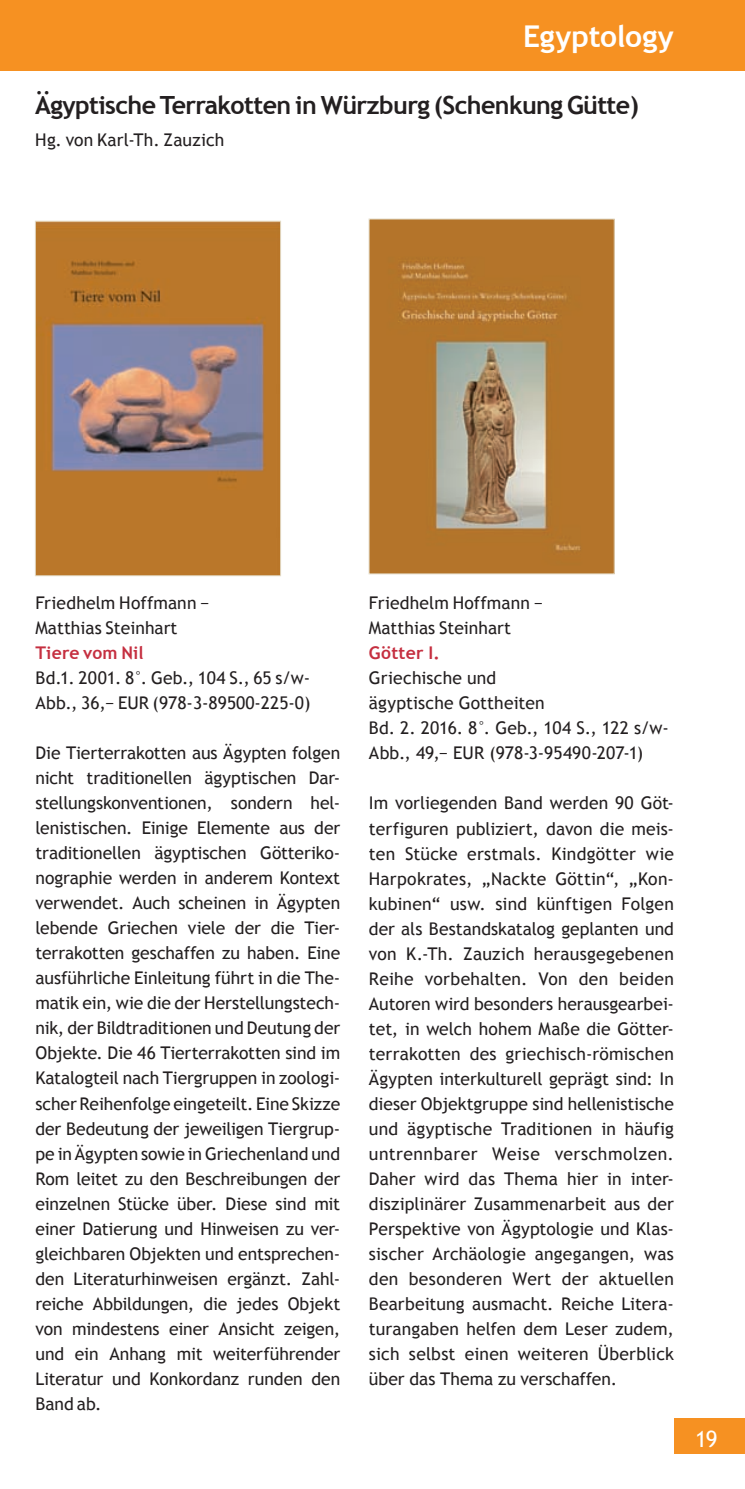
<style>
.page{position:relative;width:745px;height:1489px;background:#fff}
.page>*{position:absolute;margin:0;border:0;box-sizing:border-box;transform-origin:0 0}
.t1{font:700 30px "Trebuchet MS";letter-spacing:-.01em;color:#fff}
.t2{font:700 25px "Trebuchet MS";letter-spacing:-.025em;color:#231f20}
.t3{font:22.5px "Trebuchet MS";color:#fff}
.t4{font:17.5px/25px "Trebuchet MS";color:#231f20}
.t5{font:700 17.5px "Trebuchet MS";letter-spacing:.01em;color:#c52f40}
</style>
<div class="page">
<div style="left:673px;top:1417px;width:71px;height:36px;background:#f69122"></div>
<div style="left:0;top:0;width:744px;height:71px;background:#f69122"></div>
<img style="left:37px;top:223px;width:241px;height:351px">
<div style="left:35px;top:221px;width:245px;height:355px;border:1px solid #e3dac5"></div>
<img style="left:371px;top:221px;width:241px;height:351px">
<h1 class="t1" style="left:523px;top:17px;width:152px">Egyptology</h1>
<h2 class="t2" style="left:35px;top:90px;width:604px">Ägyptische Terrakotten in Würzburg (Schenkung Gütte)</h2>
<p class="t4" style="left:35px;top:128px;width:190px">Hg. von Karl-Th. Zauzich</p>
<p class="t4" style="left:35px;top:590px;width:175px">Friedhelm Hoffmann −<br>Matthias Steinhart</p>
<p class="t5" style="left:35px;top:642px;width:110px">Tiere vom Nil</p>
<p class="t4" style="left:35px;top:665px;width:276px">Bd.1. 2001. 8°. Geb., 104 S., 65 s/w-<br>Abb., 36,− EUR (978-3-89500-225-0)</p>
<p class="t4" style="left:35px;top:740px;width:306px;text-align:justify">Die Tierterrakotten aus Ägypten folgen nicht traditionellen ägyptischen Dar&shy;stellungskonventionen, sondern hel&shy;lenistischen. Einige Elemente aus der traditionellen ägyptischen Götteriko&shy;nographie werden in anderem Kontext verwendet. Auch scheinen in Ägypten lebende Griechen viele der die Tier&shy;terrakotten geschaffen zu haben. Eine ausführliche Einleitung führt in die The&shy;matik ein, wie die der Herstellungstech&shy;nik, der Bildtraditionen und Deutung der Objekte. Die 46 Tierterrakotten sind im Katalogteil nach Tiergruppen in zoologi&shy;scher Reihenfolge eingeteilt. Eine Skizze der Bedeutung der jeweiligen Tiergrup&shy;pe in Ägypten sowie in Griechenland und Rom leitet zu den Beschreibungen der einzelnen Stücke über. Diese sind mit einer Datierung und Hinweisen zu ver&shy;gleichbaren Objekten und entsprechen&shy;den Literaturhinweisen ergänzt. Zahl&shy;reiche Abbildungen, die jedes Objekt von mindestens einer Ansicht zeigen, und ein Anhang mit weiterführender Literatur und Konkordanz runden den Band ab.</p>
<p class="t4" style="left:369px;top:591px;width:175px">Friedhelm Hoffmann −<br>Matthias Steinhart</p>
<p class="t5" style="left:369px;top:642px;width:72px">Götter I.</p>
<p class="t4" style="left:369px;top:666px;width:301px">Griechische und<br>ägyptische Gottheiten<br>Bd. 2. 2016. 8°. Geb., 104 S., 122 s/w-<br>Abb., 49,− EUR (978-3-95490-207-1)</p>
<p class="t4" style="left:369px;top:791px;width:306px;text-align:justify">Im vorliegenden Band werden 90 Göt&shy;terfiguren publiziert, davon die meis&shy;ten Stücke erstmals. Kindgötter wie Harpokrates, „Nackte Göttin“, „Kon&shy;kubinen“ usw. sind künftigen Folgen der als Bestandskatalog geplanten und von K.-Th. Zauzich herausgegebenen Reihe vorbehalten. Von den beiden Autoren wird besonders herausgearbei&shy;tet, in welch hohem Maße die Götter&shy;terrakotten des griechisch-römischen Ägypten interkulturell geprägt sind: In dieser Objektgruppe sind hellenistische und ägyptische Traditionen in häufig untrennbarer Weise verschmolzen.<br>Daher wird das Thema hier in inter&shy;disziplinärer Zusammenarbeit aus der Perspektive von Ägyptologie und Klas&shy;sischer Archäologie angegangen, was den besonderen Wert der aktuellen Bearbeitung ausmacht. Reiche Litera&shy;turangaben helfen dem Leser zudem, sich selbst einen weiteren Überblick über das Thema zu verschaffen.</p>
<p class="t3" style="left:694px;top:1425px;width:24px">19</p>
</div>
